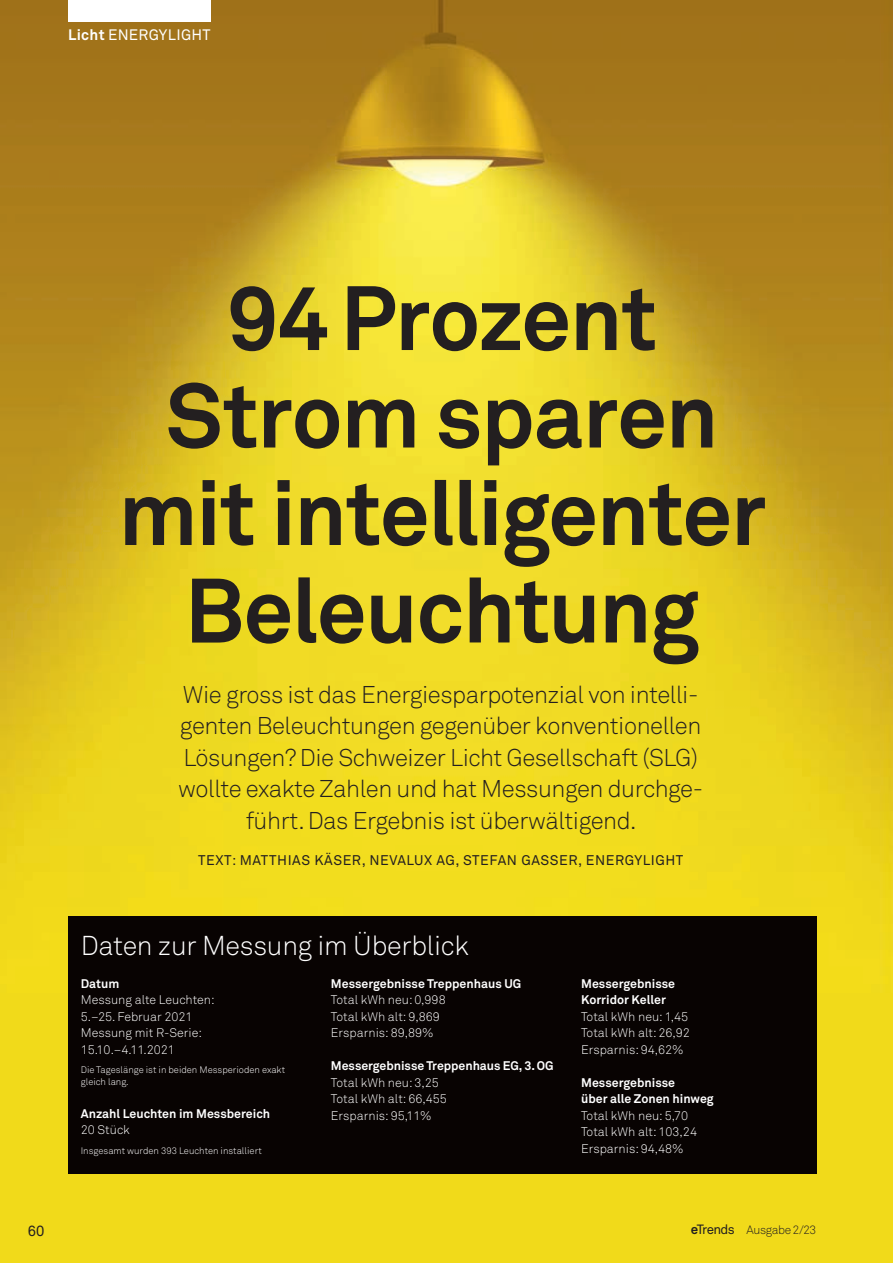
<style>
.page{position:relative;width:893px;height:1263px;background:#fff}
.page>*{position:absolute;margin:0;border:0;box-sizing:border-box;transform-origin:0 0}
.t1{font:700 90px/97.5px "Akkurat Std";letter-spacing:-.02em;color:#231f20;text-align:center}
.t2{font:300 27px "Akkurat Std";letter-spacing:-.01em;color:#fff}
.t3{font:300 24px/31.5px "Akkurat Std";letter-spacing:-.02em;color:#231f20;text-align:center}
.t4{font:15px "Akkurat Std";letter-spacing:.015em;color:#fff}
.t5{font:14.7px "Akkurat Std";color:#231f20}
.t6{font:13.8px "Akkurat Std";letter-spacing:.04em;color:#231f20}
.t7{font:300 12.3px/16.5px "Akkurat Std";color:#fff}
.t8{font:700 12.3px/16.5px "Akkurat Std";color:#fff}
.t9{font:300 12px "Akkurat Std";letter-spacing:-.035em;color:#231f20}
.t10{font:300 9.3px/11.2px "Akkurat Std";color:#fff}
.s1{font-weight:700}
.s2{font-weight:700;font-size:13.35px}
.s3{font-weight:400;font-size:13.35px}
</style>
<div class="page">
<div style="left:0;top:969px;width:893px;height:294px;background:#f1da1a"></div>
<img style="left:0;top:0;width:893px;height:993px">
<div style="left:68px;top:917px;width:748px;height:257px;background:#080302"></div>
<div style="left:68px;top:0;width:143px;height:21px;background:#fff"></div>
<p class="t4" style="left:68px;top:26px;width:144px"><span class="s1">Licht</span> ENERGYLIGHT</p>
<h1 class="t1" style="left:118px;top:271px;width:649px">94Prozent<br>Strom sparen mit intelligenter<br>Beleuchtung</h1>
<p class="t3" style="left:178px;top:679px;width:526px">Wie gross ist das Energiesparpotenzial von intelli&shy;genten Beleuchtungen gegenüber konventionellen Lösungen? Die Schweizer Licht Gesellschaft (SLG) wollte exakte Zahlen und hat Messungen durchge&shy;führt. Das Ergebnis ist überwältigend.</p>
<p class="t6" style="left:198px;top:852px;width:487px">TEXT: MATTHIAS KÄSER, NEVALUX AG, STEFAN GASSER, ENERGYLIGHT</p>
<h2 class="t2" style="left:81px;top:929px;width:389px">Daten zur Messung im Überblick</h2>
<p class="t8" style="left:81px;top:975px;width:40px">Datum</p>
<p class="t7" style="left:81px;top:992px;width:135px">Messung alte Leuchten:<br>5.–25. Februar 2021<br>Messung mit R-Serie:<br>15.10.–4.11.2021</p>
<p class="t10" style="left:81px;top:1065px;width:206px">Die Tageslänge ist in beiden Messperioden exakt gleich lang.</p>
<p class="t8" style="left:81px;top:1105px;width:191px">Anzahl Leuchten im Messbereich</p>
<p class="t7" style="left:81px;top:1122px;width:51px">20 Stück</p>
<p class="t10" style="left:81px;top:1145px;width:183px">Insgesamt wurden 393 Leuchten installiert</p>
<p class="t8" style="left:331px;top:975px;width:192px">Messergebnisse Treppenhaus UG</p>
<p class="t7" style="left:331px;top:992px;width:116px">Total kWh neu: 0,998<br>Total kWh alt: 9,869<br>Ersparnis: 89,89%</p>
<p class="t8" style="left:331px;top:1058px;width:224px">Messergebnisse Treppenhaus EG, 3. OG</p>
<p class="t7" style="left:331px;top:1075px;width:117px">Total kWh neu: 3,25<br>Total kWh alt: 66,455<br>Ersparnis: 95,11%</p>
<p class="t8" style="left:581px;top:975px;width:95px">Messergebnisse<br>Korridor Keller</p>
<p class="t7" style="left:581px;top:1008px;width:110px">Total kWh neu: 1,45<br>Total kWh alt: 26,92<br>Ersparnis: 94,62%</p>
<p class="t8" style="left:581px;top:1074px;width:134px">Messergebnisse<br>über alle Zonen hinweg</p>
<p class="t7" style="left:581px;top:1107px;width:117px">Total kWh neu: 5,70<br>Total kWh alt: 103,24<br>Ersparnis: 94,48%</p>
<p class="t5" style="left:28px;top:1223px;width:18px">60</p>
<p class="t9" style="left:691px;top:1223px;width:127px"><span class="s2">e</span><span class="s3">Trends</span> Ausgabe 2/23</p>
</div>
